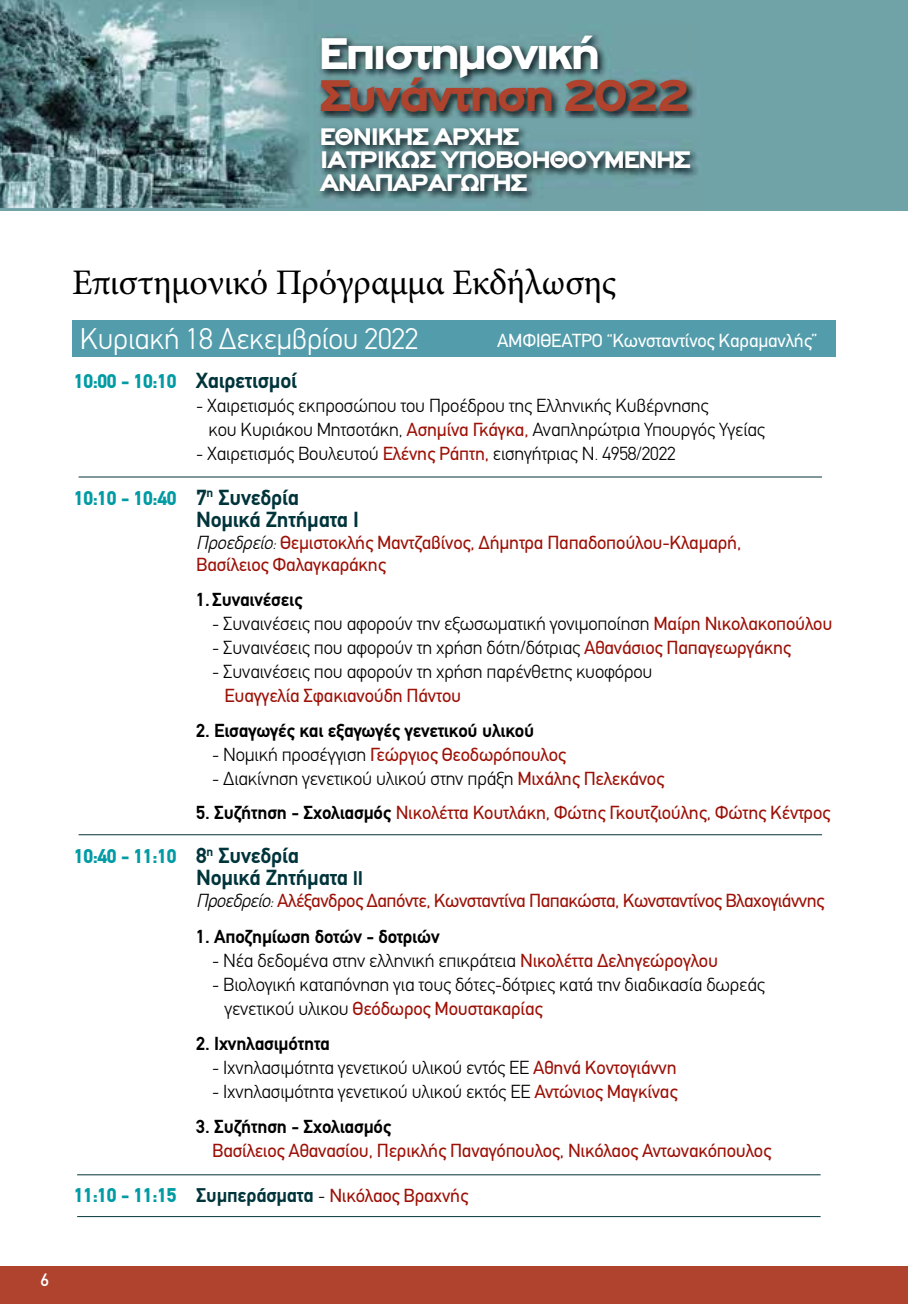
<style>
.page{position:relative;width:908px;height:1304px;background:#fff}
.page>*{position:absolute;margin:0;border:0;box-sizing:border-box;transform-origin:0 0}
.t1{font:900 47.2px "PF Highway Gothic Ext";letter-spacing:-.05em;color:#af432d}
.t2{font:900 47.2px "PF Highway Gothic Ext";letter-spacing:-.05em;color:#fff}
.t3{font:36px "Minion Pro";letter-spacing:-.01em;color:#000}
.t4{font:300 30px "PF Din Text";letter-spacing:-.01em;color:#fff}
.t5{font:900 25.6px/22.8px "PF Highway Gothic Ext";letter-spacing:-.05em;color:#fff}
.t6{font:700 22px "PF Din Text";letter-spacing:-.01em;color:#00343b}
.t7{font:900 20px "PF Din Text";letter-spacing:-.02em;color:#009ba4}
.t8{font:300 19px/24px "PF Din Text";letter-spacing:-.01em;color:#000}
.t9{font:19px/22px "PF Din Text";letter-spacing:-.01em;color:#9c1006}
.t10{font:700 19px "PF Din Text";letter-spacing:-.01em;color:#000}
.t11{font:19px "PF Din Text";letter-spacing:-.01em;color:#fff}
.t12{font:500 18px "PF Din Text";color:#fff}
.s1{font-weight:700;font-size:22px;color:#00343b}
.s2{font-weight:400;color:#9c1006}
.s3{font-weight:300;font-style:italic;color:#000}
.s4{font-weight:300;color:#000}
.s5{font-weight:700;color:#000}
.s6{font-size:20px}
.s7{font-weight:900;font-size:20px;color:#009ba4}
.s8{font-weight:700;font-size:20px;color:#00343b}
</style>
<div class="page">
<div style="left:72px;top:321px;width:763px;height:36px;background:#529cab"></div>
<div style="left:0;top:0;width:907px;height:211px;background:#70a3a8"></div>
<div style="left:0;top:1266px;width:907px;height:38px;background:#af432d"></div>
<img style="left:0;top:0;width:306px;height:208px">
<img style="left:319px;top:34px;width:377px;height:84px">
<img style="left:319px;top:134px;width:378px;height:66px">
<img style="left:321px;top:127px;width:204px;height:7px">
<hr style="left:77px;top:1174px;width:743px;height:1px;background:#00343b">
<hr style="left:77px;top:1216px;width:743px;height:1px;background:#00343b">
<hr style="left:79px;top:834px;width:742px;height:1px;background:#00343b">
<hr style="left:79px;top:477px;width:742px;height:1px;background:#00343b">
<h1 class="t2" style="left:319px;top:27px;width:283px">Επιστηµονική</h1>
<h1 class="t1" style="left:319px;top:69px;width:372px">Συνάντηση 2022</h1>
<h3 class="t5" style="left:319px;top:126px;width:372px">ΕΘΝΙΚΗΣ ΑΡΧΗΣ<br>ΙΑΤΡΙΚΩΣ ΥΠΟΒΟΗΘΟΥΜΕΝΗΣ<br>ΑΝΑΠΑΡΑΓΩΓΗΣ</h3>
<h2 class="t3" style="left:72px;top:258px;width:545px">Επιστημονικό Πρόγραμμα Εκδήλωσης</h2>
<h3 class="t4" style="left:80px;top:321px;width:340px">Κυριακή 18 Δεκεμβρίου 2022</h3>
<p class="t7" style="left:74px;top:369px;width:224px">10:00 - 10:10 <span class="s1">Χαιρετισμοί</span></p>
<p class="t8" style="left:208px;top:393px;width:558px;text-indent:-12px">- Χαιρετισμός εκπροσώπου του Προέδρου της Ελληνικής Κυβέρνησης<br>κου Κυριάκου Μητσοτάκη, <span class="s2">Ασημίνα Γκάγκα,</span> Αναπληρώτρια Υπουργός Υγείας</p>
<p class="t8" style="left:196px;top:441px;width:481px">- Χαιρετισμός Βουλευτού <span class="s2">Ελένης Ράπτη,</span> εισηγήτριας Ν. 4958/2022</p>
<p class="t7" style="left:74px;top:486px;width:226px">10:10 - 10:40 <span class="s1">7</span><sup>η</sup> <span class="s1">Συνεδρία</span></p>
<p class="t6" style="left:196px;top:506px;width:164px">Νομικά Ζητήματα I</p>
<p class="t9" style="left:196px;top:531px;width:546px"><span class="s3">Προεδρείο:</span> Θεμιστοκλής Μαντζαβίνος, Δήμητρα Παπαδοπούλου-Κλαμαρή,<br>Βασίλειος Φαλαγκαράκης</p>
<p class="t10" style="left:196px;top:588px;width:108px">1.Συναινέσεις</p>
<p class="t8" style="left:212px;top:611px;width:621px">- Συναινέσεις που αφορούν την εξωσωματική γονιμοποίηση <span class="s2">Μαίρη Νικολακοπούλου</span></p>
<p class="t8" style="left:212px;top:635px;width:580px">- Συναινέσεις που αφορούν τη χρήση δότη/δότριας <span class="s2">Αθανάσιος Παπαγεωργάκης</span></p>
<p class="t8" style="left:212px;top:659px;width:441px">- Συναινέσεις που αφορούν τη χρήση παρένθετης κυοφόρου</p>
<p class="t9" style="left:224px;top:684px;width:238px">Ευαγγελία Σφακιανούδη Πάντου</p>
<p class="t10" style="left:196px;top:720px;width:339px">2. Εισαγωγές και εξαγωγές γενετικού υλικού</p>
<p class="t9" style="left:212px;top:744px;width:355px"><span class="s4">- Νομική προσέγγιση</span> Γεώργιος Θεοδωρόπουλος</p>
<p class="t8" style="left:212px;top:767px;width:453px">- Διακίνηση γενετικού υλικού στην πράξη <span class="s2">Μιχάλης Πελεκάνος</span></p>
<p class="t9" style="left:196px;top:801px;width:635px"><span class="s5">5. Συζήτηση - Σχολιασμός</span> Νικολέττα Κουτλάκη, Φώτης Γκουτζιούλης, Φώτης Κέντρος</p>
<p class="t7" style="left:74px;top:844px;width:226px">10:40 - 11:10 <span class="s1">8</span><sup>η</sup> <span class="s1">Συνεδρία</span></p>
<p class="t6" style="left:196px;top:865px;width:168px">Νομικά Ζητήματα <span class="s6">II</span></p>
<p class="t9" style="left:196px;top:890px;width:629px"><span class="s3">Προεδρείο:</span> Αλέξανδρος Δαπόντε, Κωνσταντίνα Παπακώστα, Κωνσταντίνος Βλαχογιάννης</p>
<p class="t10" style="left:196px;top:925px;width:245px">1. Αποζημίωση δοτών - δοτριών</p>
<p class="t8" style="left:212px;top:948px;width:507px">- Νέα δεδομένα στην ελληνική επικράτεια <span class="s2">Νικολέττα Δεληγεώρογλου</span></p>
<p class="t8" style="left:224px;top:972px;width:542px;text-indent:-12px">- Βιολογική καταπόνηση για τους δότες-δότριες κατά την διαδικασία δωρεάς γενετικού υλικου <span class="s2">Θεόδωρος Μουστακαρίας</span></p>
<p class="t10" style="left:196px;top:1032px;width:135px">2. Ιχνηλασιμότητα</p>
<p class="t8" style="left:212px;top:1055px;width:466px">- Ιχνηλασιμότητα γενετικού υλικού εντός ΕΕ <span class="s2">Αθηνά Κοντογιάννη</span></p>
<p class="t8" style="left:212px;top:1079px;width:466px">- Ιχνηλασιμότητα γενετικού υλικού εκτός ΕΕ <span class="s2">Αντώνιος Μαγκίνας</span></p>
<p class="t10" style="left:196px;top:1116px;width:196px">3. Συζήτηση - Σχολιασμός</p>
<p class="t9" style="left:212px;top:1140px;width:560px">Βασίλειος Αθανασίου, Περικλής Παναγόπουλος, Νικόλαος Αντωνακόπουλος</p>
<p class="t9" style="left:74px;top:1184px;width:395px"><span class="s7">11:10 - 11:15</span> <span class="s8">Συμπεράσματα</span> <span class="s4">-</span> Νικόλαος Βραχνής</p>
<p class="t11" style="left:497px;top:329px;width:322px">ΑΜΦΙΘΕΑΤΡΟ “Κωνσταντίνος Καραμανλής”</p>
<p class="t12" style="left:41px;top:1269px;width:10px">6</p>
</div>
